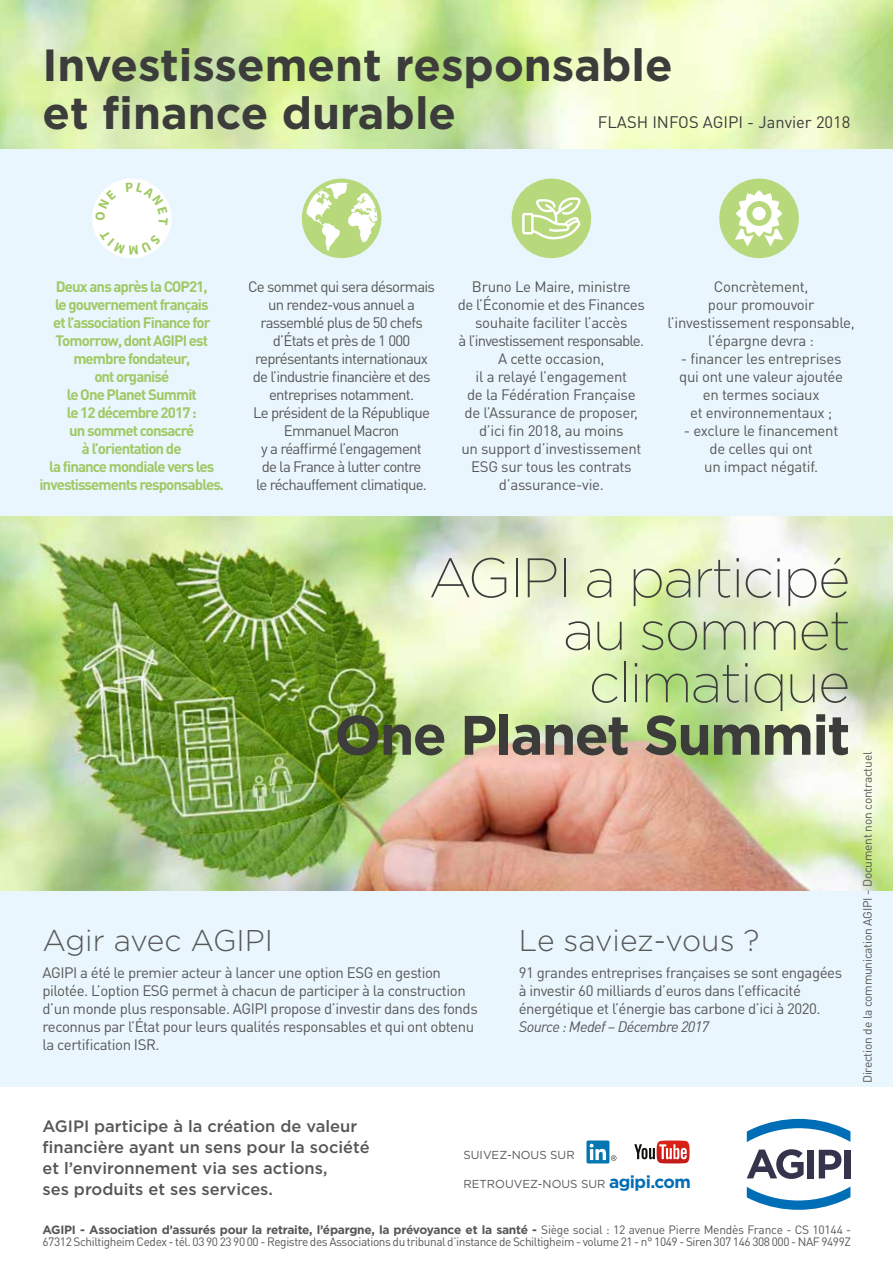
<style>
.page{position:relative;width:893px;height:1263px;background:#fff}
.page>*{position:absolute;margin:0;border:0;box-sizing:border-box;transform-origin:0 0}
.t1{font:200 55.5px/52.5px "Gotham";letter-spacing:-.03em;color:#3c3c3b;text-align:right}
.t2{font:700 55.5px "Gotham";letter-spacing:-.03em;color:#3c3c3b}
.t3{font:700 45px/48px "Gotham";color:#3c3c3b}
.t4{font:300 30px "Gotham";color:#575756}
.t5{font:500 16.5px/21px "Gotham";color:#575756}
.t6{font:16.5px "DIN Pro";color:#3c3c3b}
.t7{font:15px/18px "DIN Pro";letter-spacing:-.03em;color:#575756;text-align:center}
.t8{font:15px/18px "DIN Pro";letter-spacing:-.05em;color:#575756;text-align:center}
.t9{font:700 15px/18px "DIN Pro";letter-spacing:-.06em;color:#a0c964;text-align:center}
.t10{font:italic 15px "DIN Pro";letter-spacing:-.04em;color:#575756}
.t11{font:12px "DIN Pro";letter-spacing:-.035em;color:#575756}
.t12{font:700 12px "Gotham";letter-spacing:-.02em;color:#575756}
.t13{font:11.55px "Gotham";color:#575756}
.s1{font-weight:700;font-size:17.25px;color:#006eb7}
.s2{font-family:"DIN Pro";font-weight:400}
</style>
<div class="page">
<div style="left:0;top:149px;width:893px;height:370px;background:#eaf6fe"></div>
<div style="left:0;top:889px;width:893px;height:197px;background:#eaf6fe"></div>
<img style="left:0;top:517px;width:893px;height:374px">
<img style="left:0;top:0;width:893px;height:149px">
<svg style="left:747px;top:1119px;width:103px;height:23px"></svg>
<svg style="left:747px;top:1187px;width:103px;height:23px"></svg>
<svg style="left:747px;top:1149px;width:57px;height:30px"></svg>
<svg style="left:819px;top:1150px;width:22px;height:28px"></svg>
<div style="left:808px;top:1150px;width:6px;height:28px;background:#34354c"></div>
<div style="left:844px;top:1150px;width:6px;height:28px;background:#34354c"></div>
<div style="left:586px;top:1140px;width:23px;height:23px;background:#0076b3;border-radius:2px"></div>
<svg style="left:590px;top:1144px;width:26px;height:17px"></svg>
<svg style="left:634px;top:1140px;width:56px;height:23px"></svg>
<div style="left:92px;top:179px;width:80px;height:79px;background:#fff;border-radius:50%"></div>
<div style="left:513px;top:180px;width:77px;height:77px;background:#b7d97b;border-radius:50%"></div>
<div style="left:512px;top:179px;width:79px;height:79px;border:3px solid #b7d97b;border-radius:50%"></div>
<svg style="left:522px;top:197px;width:59px;height:42px"></svg>
<svg style="left:302px;top:179px;width:79px;height:79px"></svg>
<div style="left:721px;top:180px;width:76px;height:77px;background:#b7d97b;border-radius:50%"></div>
<div style="left:719px;top:179px;width:80px;height:79px;border:3px solid #b7d97b;border-radius:50%"></div>
<svg style="left:735px;top:190px;width:48px;height:57px"></svg>
<h2 class="t3" style="left:43px;top:40px;width:632px">Investissement responsable et finance durable</h2>
<p class="t6" style="left:598px;top:111px;width:254px">FLASH INFOS AGIPI - Janvier 2018</p>
<p class="t9" style="left:39px;top:277px;width:186px">Deux ans après la COP21,<br>le gouvernement français<br>et l’association Finance for<br>Tomorrow, dont AGIPI est membre fondateur,<br>ont organisé<br>le One Planet Summit<br>le 12 décembre 2017 :<br>un sommet consacré<br>à l’orientation de<br>la finance mondiale vers les investissements responsables.</p>
<p class="t8" style="left:248px;top:277px;width:188px">Ce sommet qui sera désormais un rendez-vous annuel a rassemblé plus de 50 chefs d’États et près de 1 000 représentants internationaux de l’industrie financière et des entreprises notamment.<br>Le président de la République<br>Emmanuel Macron<br>y a réaffirmé l’engagement<br>de la France à lutter contre<br>le réchauffement climatique.</p>
<p class="t7" style="left:668px;top:277px;width:189px">Concrètement,<br>pour promouvoir l’investissement responsable, l’épargne devra :</p>
<p class="t7" style="left:458px;top:277px;width:189px">Bruno Le Maire, ministre<br>de l’Économie et des Finances souhaite faciliter l’accès<br>à l’investissement responsable.<br>A cette occasion,<br>il a relayé l’engagement<br>de la Fédération Française de l’Assurance de proposer, d’ici fin 2018, au moins<br>un support d’investissement<br>ESG sur tous les contrats d’assurance-vie.</p>
<p class="t7" style="left:679px;top:349px;width:166px">- financer les entreprises qui ont une valeur ajoutée en termes sociaux<br>et environnementaux ;</p>
<p class="t7" style="left:684px;top:421px;width:156px">- exclure le financement de celles qui ont<br>un impact négatif.</p>
<h1 class="t1" style="left:429px;top:549px;width:423px">AGIPI a participé au sommet climatique</h1>
<h1 class="t2" style="left:334px;top:698px;width:518px">One Planet Summit</h1>
<h3 class="t4" style="left:43px;top:921px;width:232px">Agir avec AGIPI</h3>
<p class="t7" style="left:43px;top:962px;width:437px;text-align:left">AGIPI a été le premier acteur à lancer une option ESG en gestion pilotée. L’option ESG permet à chacun de participer à la construction d’un monde plus responsable. AGIPI propose d’investir dans des fonds reconnus par l’État pour leurs qualités responsables et qui ont obtenu la certification ISR.</p>
<h3 class="t4" style="left:519px;top:921px;width:242px">Le saviez-vous ?</h3>
<p class="t7" style="left:519px;top:962px;width:325px;text-align:left">91 grandes entreprises françaises se sont engagées à investir 60 milliards d’euros dans l’efficacité énergétique et l’énergie bas carbone d’ici à 2020.</p>
<p class="t10" style="left:519px;top:1014px;width:192px">Source : Medef – Décembre 2017</p>
<p class="t11" style="left:859px;top:1083px;width:333px;rotate:-90deg">Direction de la communication AGIPI - Document non contractuel</p>
<p class="t5" style="left:43px;top:1115px;width:329px">AGIPI participe à la création de valeur financière ayant un sens pour la société et l’environnement via ses actions,<br>ses produits et ses services.</p>
<p class="t13" style="left:463px;top:1148px;width:113px">SUIVEZ-NOUS SUR</p>
<p class="t13" style="left:463px;top:1176px;width:229px">RETROUVEZ-NOUS SUR <span class="s1">agipi.com</span></p>
<p class="t12" style="left:43px;top:1222px;width:810px">AGIPI - Association d’assurés pour la retraite, l’épargne, la prévoyance et la santé - <span class="s2">Siège social : 12 avenue Pierre Mendès France - CS 10144 -</span></p>
<p class="t11" style="left:43px;top:1234px;width:810px">67312 Schiltigheim Cedex - tél. 03 90 23 90 00 - Registre des Associations du tribunal d’instance de Schiltigheim - volume 21 - n° 1049 - Siren 307 146 308 000 - NAF 9499Z</p>
</div>
